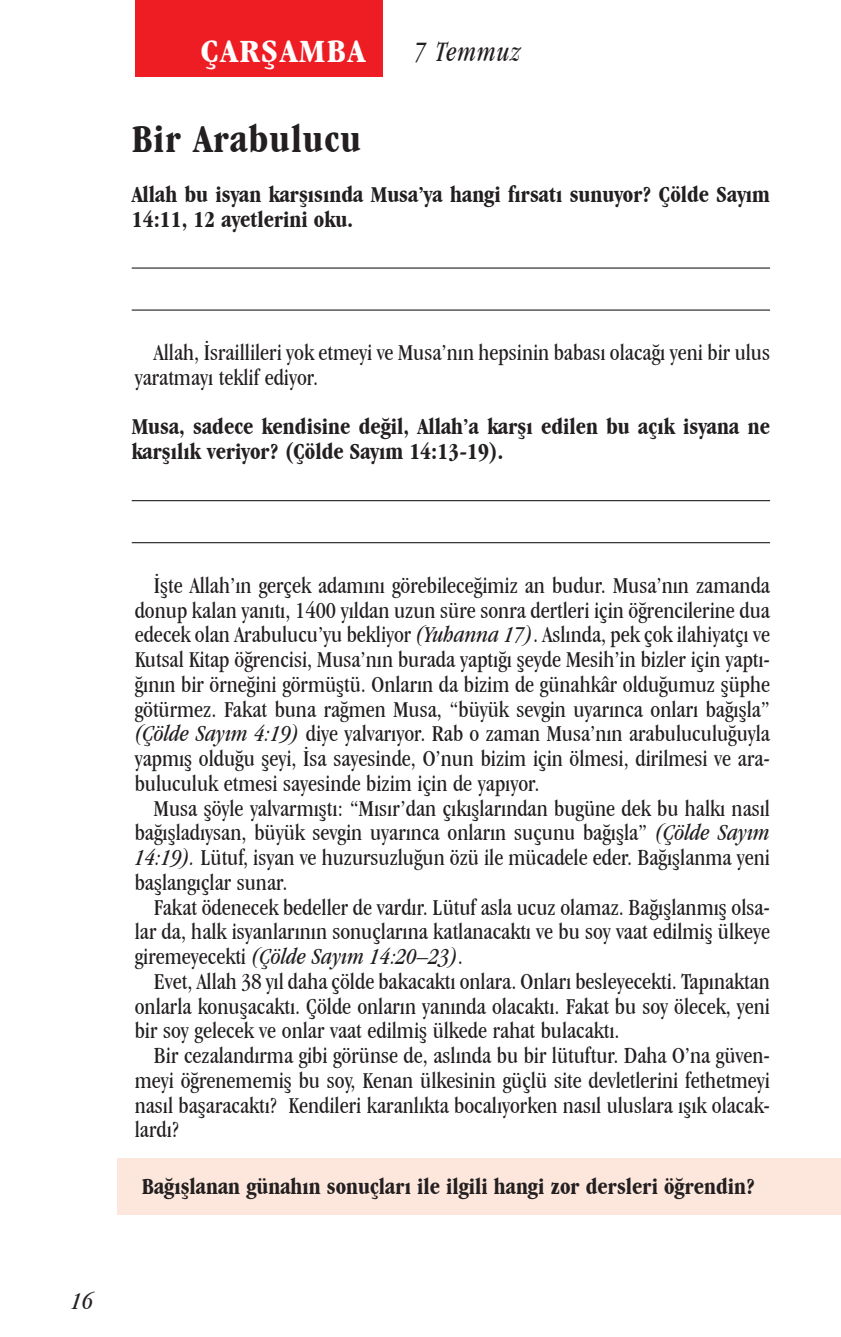
<style>
.page{position:relative;width:841px;height:1337px;background:#fff}
.page>*{position:absolute;margin:0;border:0;box-sizing:border-box;transform-origin:0 0}
.Day_Title{font:700 condensed 40.5px "Garamond IT Cby BT";letter-spacing:.025em;color:#231f20}
.Daily_Header{font:700 condensed 33.75px "Garamond IT Cby BT";letter-spacing:.05em;color:#fff;scale:1.1 1}
.Lesson_Dates{font:italic condensed 29.25px "Garamond IT Cby BT";letter-spacing:.05em;color:#231f20;scale:.9 1}
.t1{font:italic condensed 24.75px "Garamond IT Cby BT";color:#231f20}
.Body{font:condensed 23.62px/24.8px "Garamond IT Cby BT";color:#231f20;text-align:justify}
.Question{font:700 condensed 23.62px/24.8px "Garamond IT Cby BT";color:#231f20}
.x-screened_box-text{font:700 condensed 23.62px "Garamond IT Cby BT";color:#231f20}
.s1{font-style:italic}
</style>
<div class="page">
<div style="left:135px;top:0;width:247px;height:76px;background:#ee1d23"></div>
<div style="left:118px;top:1157px;width:722px;height:57px;background:#fde7dc"></div>
<hr style="left:132px;top:267px;width:638px;height:2px;background:#231f20">
<hr style="left:132px;top:309px;width:638px;height:2px;background:#231f20">
<hr style="left:132px;top:500px;width:638px;height:1px;background:#231f20">
<hr style="left:132px;top:542px;width:638px;height:1px;background:#231f20">
<p class="Daily_Header" style="left:201px;top:31px;width:151px">ÇARŞAMBA</p>
<p class="Lesson_Dates" style="left:415px;top:35px;width:119px">7 Temmuz</p>
<p class="Day_Title" style="left:132px;top:115px;width:231px">Bir Arabulucu</p>
<p class="Question" style="left:132px;top:181px;width:639px">Allah bu isyan karşısında Musa’ya hangi fırsatı sunuyor? Çölde Sayım<br>14:11, 12 ayetlerini oku.</p>
<p class="Body" style="left:135px;top:340px;width:636px;text-indent:19px">Allah, İsraillileri yok etmeyi ve Musa’nın hepsinin babası olacağı yeni bir ulus yaratmayı teklif ediyor.</p>
<p class="Question" style="left:132px;top:414px;width:639px">Musa, sadece kendisine değil, Allah’a karşı edilen bu açık isyana ne karşılık veriyor? (Çölde Sayım 14:13-19).</p>
<p class="t1" style="left:71px;top:1286px;width:23px">16</p>
<p class="Body" style="left:135px;top:572px;width:636px;text-indent:19px">İşte Allah’ın gerçek adamını görebileceğimiz an budur. Musa’nın zamanda donup kalan yanıtı, 1400 yıldan uzun süre sonra dertleri için öğrencilerine dua edecek olan Arabulucu’yu bekliyor <span class="s1">(Yuhanna 17)</span>. Aslında, pek çok ilahiyatçı ve Kutsal Kitap öğrencisi, Musa’nın burada yaptığı şeyde Mesih’in bizler için yaptı&shy;ğının bir örneğini görmüştü. Onların da bizim de günahkâr olduğumuz şüphe götürmez. Fakat buna rağmen Musa, “büyük sevgin uyarınca onları bağışla” <span class="s1">(Çölde Sayım 4:19)</span> diye yalvarıyor. Rab o zaman Musa’nın arabuluculuğuyla yapmış olduğu şeyi, İsa sayesinde, O’nun bizim için ölmesi, dirilmesi ve ara&shy;buluculuk etmesi sayesinde bizim için de yapıyor.</p>
<p class="Body" style="left:135px;top:795px;width:636px;text-indent:19px">Musa şöyle yalvarmıştı: “Mısır’dan çıkışlarından bugüne dek bu halkı nasıl bağışladıysan, büyük sevgin uyarınca onların suçunu bağışla” <span class="s1">(Çölde Sayım 14:19).</span> Lütuf, isyan ve huzursuzluğun özü ile mücadele eder. Bağışlanma yeni başlangıçlar sunar.</p>
<p class="Body" style="left:135px;top:894px;width:636px;text-indent:19px">Fakat ödenecek bedeller de vardır. Lütuf asla ucuz olamaz. Bağışlanmış olsa&shy;lar da, halk isyanlarının sonuçlarına katlanacaktı ve bu soy vaat edilmiş ülkeye giremeyecekti <span class="s1">(Çölde Sayım 14:20–23)</span>.</p>
<p class="Body" style="left:135px;top:968px;width:636px;text-indent:19px">Evet, Allah 38 yıl daha çölde bakacaktı onlara. Onları besleyecekti. Tapınaktan onlarla konuşacaktı. Çölde onların yanında olacaktı. Fakat bu soy ölecek, yeni bir soy gelecek ve onlar vaat edilmiş ülkede rahat bulacaktı.</p>
<p class="Body" style="left:135px;top:1043px;width:636px;text-indent:19px">Bir cezalandırma gibi görünse de, aslında bu bir lütuftur. Daha O’na güven&shy;meyi öğrenememiş bu soy, Kenan ülkesinin güçlü site devletlerini fethetmeyi nasıl başaracaktı? Kendileri karanlıkta bocalıyorken nasıl uluslara ışık olacak&shy;lardı?</p>
<p class="x-screened_box-text" style="left:142px;top:1172px;width:614px">Bağışlanan günahın sonuçları ile ilgili hangi zor dersleri öğrendin?</p>
</div>
